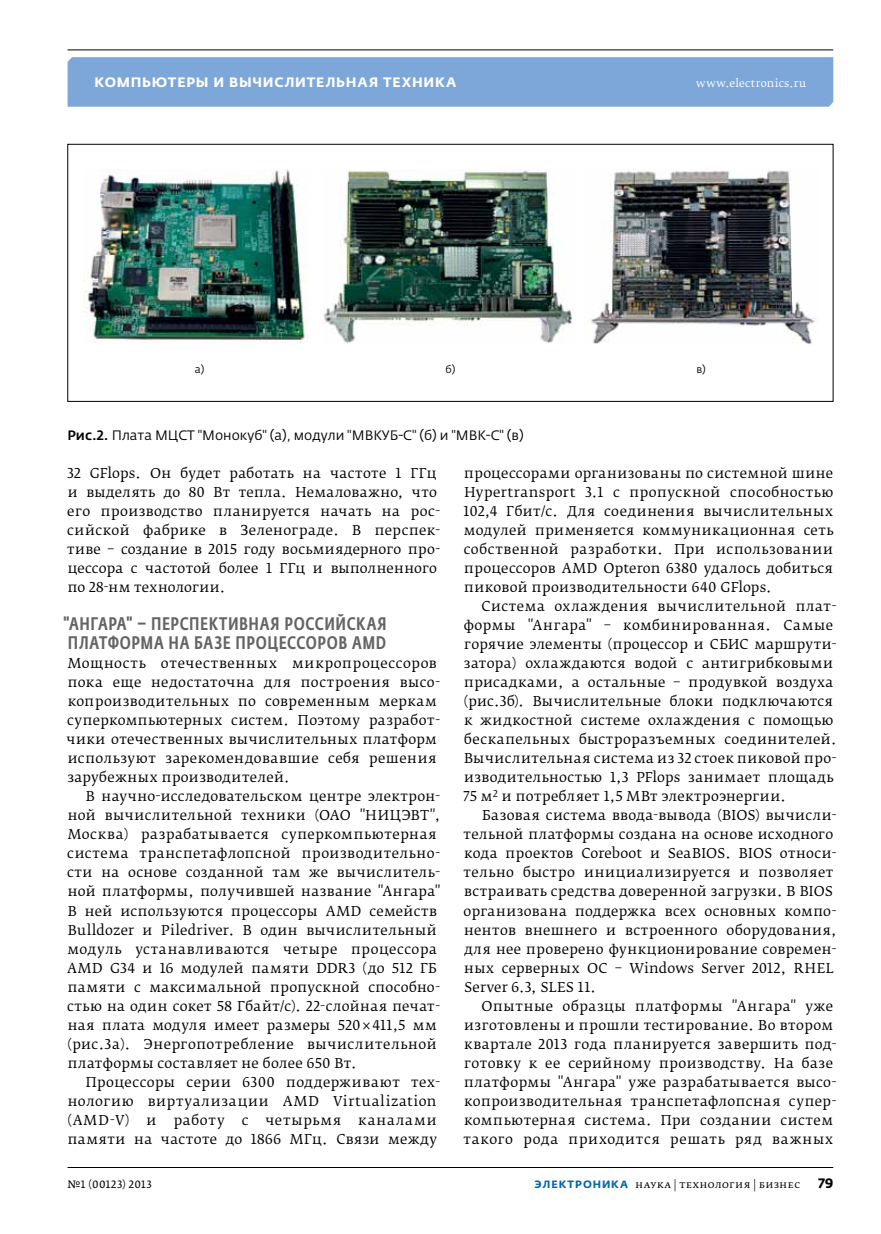
<style>
.page{position:relative;width:881px;height:1234px;background:#fff}
.page>*{position:absolute;margin:0;border:0;box-sizing:border-box;transform-origin:0 0}
.t1{font:500 18px/19px "Fedra Sans Cond Pro";letter-spacing:.03em;color:#636466}
.t2{font:13.5px/19px "Fedra Serif B Pro";letter-spacing:.03em;color:#000}
.t3{font:13.5px "Fedra Sans Pro";color:#000}
.t4{font:700 13.5px "Fedra Sans Alt Pro";letter-spacing:.055em;color:#fff}
.t5{font:13.5px "Fedra Serif B Pro";letter-spacing:.06em;color:#000}
.t6{font:700 13.5px "Fedra Sans Pro";color:#000}
.t7{font:10.5px "Fedra Serif B Pro";letter-spacing:.035em;color:#000}
.t8{font:10.5px "Fedra Serif B Pro";letter-spacing:.03em;color:#fff}
.t9{font:10.5px "Fedra Serif A Pro";letter-spacing:.03em;color:#000}
.t10{font:10.5px "Fedra Sans Pro";color:#000}
.s1{font-weight:500}
.s2{font-family:"Fedra Sans Alt Pro";font-weight:700;color:#0068ac}
</style>
<div class="page">
<div style="left:67px;top:57px;width:765px;height:50px;background:#7da7d8"></div>
<hr style="left:67px;top:49px;width:765px;height:1px;background:#000">
<hr style="left:68px;top:1166px;width:764px;height:1px;background:#000">
<div style="left:68px;top:144px;width:764px;height:257px;border:1px solid #000"></div>
<img style="left:83px;top:170px;width:225px;height:173px">
<img style="left:322px;top:170px;width:250px;height:173px">
<img style="left:591px;top:170px;width:225px;height:174px">
<p class="t4" style="left:95px;top:74px;width:363px">Компьютеры и вычислительная техника</p>
<p class="t8" style="left:696px;top:77px;width:111px">www.electronics.ru</p>
<p class="t10" style="left:195px;top:362px;width:11px">a)</p>
<p class="t10" style="left:445px;top:362px;width:11px">б)</p>
<p class="t10" style="left:696px;top:362px;width:11px">в)</p>
<p class="t3" style="left:67px;top:426px;width:457px"><span class="s1">Рис.2.</span> Плата МЦСТ "Монокуб" (а), модули "МВКУБ-С" (б) и "МВК-С" (в)</p>
<p class="t2" style="left:67px;top:463px;width:374px">32 GFlops. Он будет работать на частоте 1 ГГц и выделять до 80 Вт тепла. Немаловажно, что его производство планируется начать на рос&shy;сийской фабрике в Зеленограде. В перспек&shy;тиве – создание в 2015 году восьмиядерного про&shy;цессора с частотой более 1 ГГц и выполненного по 28-нм технологии.</p>
<h1 class="t1" style="left:63px;top:614px;width:324px">"Ангара" – перспективная российская платформа на базе процессоров AMD</h1>
<p class="t2" style="left:66px;top:653px;width:375px">Мощность отечественных микропроцессоров пока еще недостаточна для построения высо&shy;копроизводительных по современным меркам суперкомпьютерных систем. Поэтому разработ&shy;чики отечественных вычислительных платформ используют зарекомендовавшие себя решения зарубежных производителей.</p>
<p class="t2" style="left:67px;top:786px;width:375px;text-indent:19px">В научно-исследовательском центре электрон&shy;ной вычислительной техники (ОАО "НИЦЭВТ", Москва) разрабатывается суперкомпьютерная система транспетафлопсной производительно&shy;сти на основе созданной там же вычислитель&shy;ной платформы, получившей название "Ангара" В ней используются процессоры AMD семейств Bulldozer и Piledriver. В один вычислительный модуль устанавливаются четыре процессора AMD G34 и 16 модулей памяти DDR3 (до 512 ГБ памяти с максимальной пропускной способно&shy;стью на один сокет 58 Гбайт/c). 22-слойная печат&shy;ная плата модуля имеет размеры 520×411,5 мм (рис.3а). Энергопотребление вычислительной платформы составляет не более 650 Вт.</p>
<p class="t2" style="left:67px;top:1072px;width:374px;text-indent:18px">Процессоры серии 6300 поддерживают тех&shy;нологию виртуализации AMD Virtualization (AMD-V)</p>
<p class="t2" style="left:146px;top:1110px;width:12px">и</p>
<p class="t2" style="left:174px;top:1110px;width:53px">работу</p>
<p class="t2" style="left:241px;top:1110px;width:8px">с</p>
<p class="t5" style="left:265px;top:1111px;width:77px">четырьмя</p>
<p class="t2" style="left:68px;top:1110px;width:371px;text-align:right">каналами<br>памяти на частоте до 1866 МГц. Связи между</p>
<p class="t2" style="left:463px;top:463px;width:371px;text-align:justify">процессорами организованы по системной шине Hypertransport 3.1 с пропускной способностью 102,4 Гбит/с. Для соединения вычислительных модулей применяется коммуникационная сеть собственной разработки. При использовании процессоров AMD Opteron 6380 удалось добиться пиковой производительности 640 GFlops.</p>
<p class="t2" style="left:463px;top:596px;width:374px;text-indent:18px">Система охлаждения вычислительной плат&shy;формы "Ангара" – комбинированная. Самые горячие элементы (процессор и СБИС маршрути&shy;затора) охлаждаются водой с антигрибковыми присадками, а остальные – продувкой воздуха (рис.3б). Вычислительные блоки подключаются к жидкостной системе охлаждения с помощью бескапельных быстроразъемных соединителей.<br>Вычислительная система из 32 стоек пиковой про&shy;изводительностью 1,3 PFlops занимает площадь 75 м<sup>2</sup> и потребляет 1,5 МВт электроэнергии.</p>
<p class="t2" style="left:463px;top:805px;width:374px;text-indent:18px">Базовая система ввода-вывода (BIOS) вычисли&shy;тельной платформы создана на основе исходного кода проектов Coreboot и SeaBIOS. BIOS относи&shy;тельно быстро инициализируется и позволяет встраивать средства доверенной загрузки. В BIOS организована поддержка всех основных компо&shy;нентов внешнего и встроенного оборудования, для нее проверено функционирование современ&shy;ных серверных ОС – Windows Server 2012, RHEL Server 6.3, SLES 11.</p>
<p class="t2" style="left:463px;top:996px;width:374px;text-indent:18px">Опытные образцы платформы "Ангара" уже изготовлены и прошли тестирование. Во втором квартале 2013 года планируется завершить под&shy;готовку к ее серийному производству. На базе платформы "Ангара" уже разрабатывается высо&shy;копроизводительная транспетафлопсная супер&shy;компьютерная система. При создании систем такого рода приходится решать ряд важных</p>
<p class="t9" style="left:67px;top:1177px;width:86px">№1 (00123) 2013</p>
<p class="t7" style="left:534px;top:1177px;width:267px"><span class="s2">ЭЛЕКТРОНИКА</span> наука | технология | бизнес</p>
<p class="t6" style="left:818px;top:1174px;width:16px">79</p>
</div>
